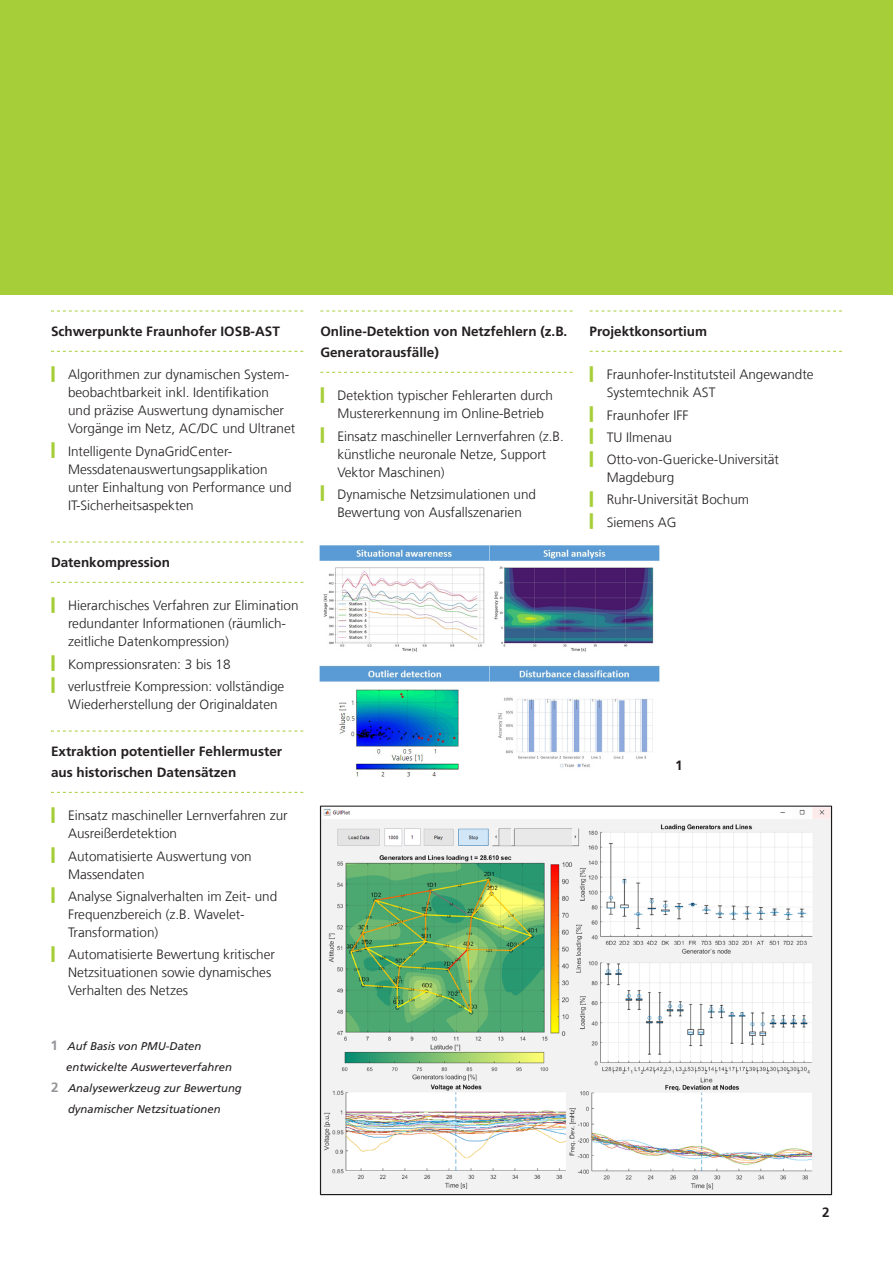
<style>
.page{position:relative;width:893px;height:1263px;background:#fff}
.page>*{position:absolute;margin:0;border:0;box-sizing:border-box;transform-origin:0 0}
.t1{font:300 13.5px/18px "Frutiger LT Com";color:#231f20}
._11_Zwischenüberschr{font:700 13.5px/21px "Frutiger LT Com";color:#231f20}
._05_Marginalie_Bildu{font:italic 11.25px/21px "Frutiger LT Com";color:#231f20;text-align:center}
.s1{font-weight:700;font-style:normal;font-size:13.5px;color:#939598}
</style>
<div class="page">
<img style="left:319px;top:805px;width:514px;height:391px">
<svg style="left:51px;top:311px;width:252px;height:1px"></svg>
<svg style="left:51px;top:351px;width:252px;height:1px"></svg>
<svg style="left:51px;top:542px;width:252px;height:1px"></svg>
<svg style="left:51px;top:582px;width:252px;height:1px"></svg>
<svg style="left:51px;top:731px;width:252px;height:1px"></svg>
<svg style="left:51px;top:792px;width:252px;height:1px"></svg>
<svg style="left:320px;top:311px;width:253px;height:1px"></svg>
<svg style="left:320px;top:372px;width:253px;height:1px"></svg>
<svg style="left:590px;top:311px;width:252px;height:1px"></svg>
<svg style="left:590px;top:351px;width:252px;height:1px"></svg>
<div style="left:0;top:0;width:893px;height:294px;background:#a6ce39"></div>
<img style="left:319px;top:545px;width:341px;height:232px">
<p class="_11_Zwischenüberschr" style="left:51px;top:321px;width:230px">Schwerpunkte Fraunhofer IOSB-AST</p>
<p class="t1" style="left:68px;top:366px;width:229px">Algorithmen zur dynamischen System&shy;beobachtbarkeit inkl. Identifikation<br>und präzise Auswertung dynamischer Vorgänge im Netz, AC/DC und Ultranet</p>
<p class="t1" style="left:68px;top:442px;width:225px">Intelligente DynaGridCenter-Messdatenauswertungsapplikation unter Einhaltung von Performance und IT-Sicherheitsaspekten</p>
<p class="_11_Zwischenüberschr" style="left:51px;top:552px;width:121px">Datenkompression</p>
<p class="t1" style="left:68px;top:597px;width:232px">Hierarchisches Verfahren zur Elimination redundanter Informationen (räumlich&shy;zeitliche Datenkompression)</p>
<p class="t1" style="left:68px;top:655px;width:164px">Kompressionsraten: 3 bis 18</p>
<p class="t1" style="left:68px;top:677px;width:218px">verlustfreie Kompression: vollständige<br>Wiederherstellung der Originaldaten</p>
<p class="_11_Zwischenüberschr" style="left:51px;top:741px;width:233px">Extraktion potentieller Fehlermuster aus historischen Datensätzen</p>
<p class="t1" style="left:68px;top:807px;width:221px">Einsatz maschineller Lernverfahren zur<br>Ausreißerdetektion</p>
<p class="t1" style="left:68px;top:847px;width:185px">Automatisierte Auswertung von<br>Massendaten</p>
<p class="t1" style="left:68px;top:887px;width:211px">Analyse Signalverhalten im Zeit- und<br>Frequenzbereich (z.B. Wavelet-<br>Transformation)</p>
<p class="t1" style="left:68px;top:945px;width:208px">Automatisierte Bewertung kritischer<br>Netzsituationen sowie dynamisches<br>Verhalten des Netzes</p>
<p class="_05_Marginalie_Bildu" style="left:51px;top:1036px;width:152px"><span class="s1">1</span> Auf Basis von PMU-Daten</p>
<p class="_05_Marginalie_Bildu" style="left:66px;top:1057px;width:167px">entwickelte Auswerteverfahren</p>
<p class="_05_Marginalie_Bildu" style="left:51px;top:1078px;width:192px"><span class="s1">2</span> Analysewerkzeug zur Bewertung dynamischer Netzsituationen</p>
<p class="_11_Zwischenüberschr" style="left:320px;top:321px;width:249px">Online-Detektion von Netzfehlern (z.B.<br>Generatorausfälle)</p>
<p class="t1" style="left:337px;top:387px;width:217px">Detektion typischer Fehlerarten durch<br>Mustererkennung im Online-Betrieb</p>
<p class="t1" style="left:337px;top:427px;width:228px">Einsatz maschineller Lernverfahren (z.B. künstliche neuronale Netze, Support<br>Vektor Maschinen)</p>
<p class="t1" style="left:337px;top:485px;width:200px">Dynamische Netzsimulationen und<br>Bewertung von Ausfallszenarien</p>
<p class="_11_Zwischenüberschr" style="left:590px;top:321px;width:119px">Projektkonsortium</p>
<p class="t1" style="left:607px;top:366px;width:209px">Fraunhofer-Institutsteil Angewandte<br>Systemtechnik AST</p>
<p class="t1" style="left:607px;top:406px;width:83px">Fraunhofer IFF</p>
<p class="t1" style="left:607px;top:428px;width:67px">TU Ilmenau</p>
<p class="t1" style="left:607px;top:450px;width:174px">Otto-von-Guericke-Universität<br>Magdeburg</p>
<p class="t1" style="left:607px;top:491px;width:144px">Ruhr-Universität Bochum</p>
<p class="t1" style="left:607px;top:513px;width:71px">Siemens AG</p>
<p class="_11_Zwischenüberschr" style="left:675px;top:755px;width:9px">1</p>
<p class="_11_Zwischenüberschr" style="left:822px;top:1201px;width:9px">2</p>
</div>
